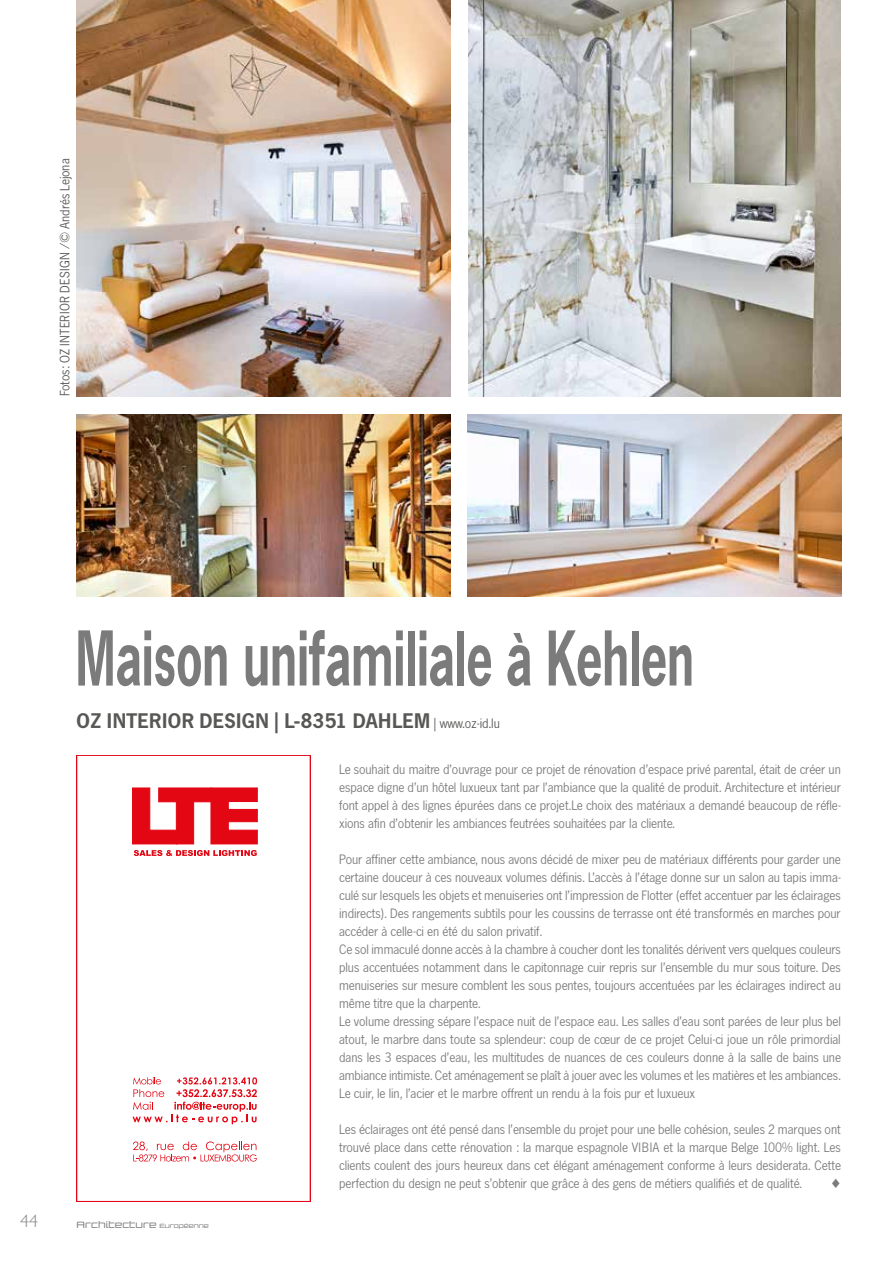
<style>
.page{position:relative;width:893px;height:1263px;background:#fff}
.page>*{position:absolute;margin:0;border:0;box-sizing:border-box;transform-origin:0 0}
.t1{font:700 78.75px "News Gothic BQ";letter-spacing:-.005em;color:#7c7b7b;scale:.67 1}
.t2{font:700 21px "News Gothic BQ";letter-spacing:.015em;color:#575756}
.t3{font:300 18px "Gill Sans Std";color:#878787}
.t4{font:13.5px/18px "News Gothic BQ";letter-spacing:-.005em;color:#7c7b7b;text-align:justify}
.t5{font:13.5px "News Gothic BQ";letter-spacing:-.005em;color:#575756}
.t6{font:9px "Design System C 500 R";color:#7c7b7b}
.t7{font:6.3px "Courier";color:#000}
.s1{font-weight:400;font-size:13.5px}
.s2{font-size:6px}
</style>
<div class="page">
<img style="left:77px;top:0;width:373px;height:396px">
<svg style="left:132px;top:787px;width:126px;height:69px"></svg>
<svg style="left:133px;top:1077px;width:124px;height:47px"></svg>
<svg style="left:133px;top:1141px;width:124px;height:20px"></svg>
<img style="left:468px;top:0;width:373px;height:396px">
<img style="left:77px;top:414px;width:373px;height:182px">
<img style="left:468px;top:414px;width:373px;height:182px">
<p class="t5" style="left:57px;top:396px;width:239px;rotate:-90deg">Fotos: OZ INTERIOR DESIGN /© Andrés Lejona</p>
<h1 class="t1" style="left:75px;top:613px;width:925px">Maison unifamiliale à Kehlen</h1>
<h2 class="t2" style="left:77px;top:709px;width:425px">OZ INTERIOR DESIGN | L-8351 DAHLEM <span class="s1">| www.oz-id.lu</span></h2>
<p class="t7" style="left:216px;top:725px;width:5px">1</p>
<p class="t7" style="left:232px;top:725px;width:39px">29/10/2015</p>
<h3 class="t3" style="left:20px;top:1211px;width:20px">44</h3>
<p class="t6" style="left:77px;top:1219px;width:134px">Architecture <span class="s2">Européenne</span></p>
<p class="t4" style="left:339px;top:761px;width:503px">Le souhait du maitre d’ouvrage pour ce projet de rénovation d’espace privé parental, était de créer un espace digne d’un hôtel luxueux tant par l’ambiance que la qualité de produit. Architecture et intérieur font appel à des lignes épurées dans ce projet.Le choix des matériaux a demandé beaucoup de réfle&shy;xions afin d’obtenir les ambiances feutrées souhaitées par la cliente.</p>
<p class="t4" style="left:339px;top:851px;width:503px;text-align:left">Pour affiner cette ambiance, nous avons décidé de mixer peu de matériaux différents pour garder une certaine douceur à ces nouveaux volumes définis. L’accès à l’étage donne sur un salon au tapis imma&shy;culé sur lesquels les objets et menuiseries ont l’impression de Flotter (effet accentuer par les éclairages indirects). Des rangements subtils pour les coussins de terrasse ont été transformés en marches pour accéder à celle-ci en été du salon privatif.<br>Ce sol immaculé donne accès à la chambre à coucher dont les tonalités dérivent vers quelques couleurs plus accentuées notamment dans le capitonnage cuir repris sur l’ensemble du mur sous toiture. Des menuiseries sur mesure comblent les sous pentes, toujours accentuées par les éclairages indirect au même titre que la charpente.<br>Le volume dressing sépare l’espace nuit de l’espace eau. Les salles d’eau sont parées de leur plus bel atout, le marbre dans toute sa splendeur: coup de cœur de ce projet Celui-ci joue un rôle primordial dans les 3 espaces d’eau, les multitudes de nuances de ces couleurs donne à la salle de bains une ambiance intimiste. Cet aménagement se plaît à jouer avec les volumes et les matières et les ambiances.<br>Le cuir, le lin, l’acier et le marbre offrent un rendu à la fois pur et luxueux</p>
<p class="t4" style="left:339px;top:1121px;width:503px">Les éclairages ont été pensé dans l’ensemble du projet pour une belle cohésion, seules 2 marques ont trouvé place dans cette rénovation : la marque espagnole VIBIA et la marque Belge 100% light. Les clients coulent des jours heureux dans cet élégant aménagement conforme à leurs desiderata. Cette perfection du design ne peut s’obtenir que grâce à des gens de métiers qualifiés et de qualité.</p>
</div>
